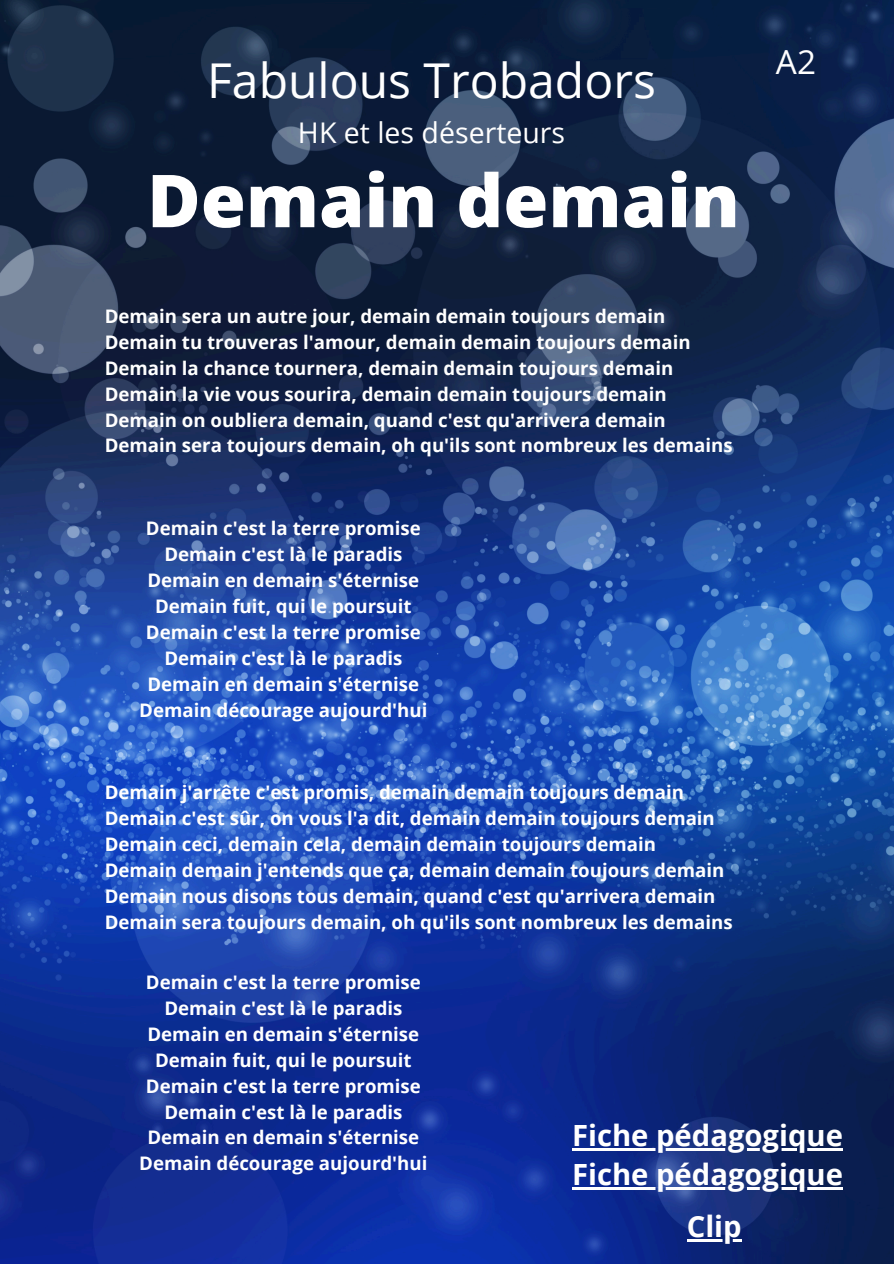
<style>
.page{position:relative;width:894px;height:1264px;background:#fff}
.page>*{position:absolute;margin:0;border:0;box-sizing:border-box;transform-origin:0 0}
.t1{font:800 73.05px "Open Sans";color:#fff}
.t2{font:48px "Open Sans";color:#fff}
.t3{font:33.3px "Open Sans";color:#fff}
.t4{font:700 29.25px "Open Sans";color:#fff}
.t5{font:28.5px "Open Sans";color:#fff}
.t6{font:700 18.6px "Open Sans";color:#fff}
</style>
<div class="page">
<img style="left:0;top:0;width:893px;height:1263px">
<hr style="left:572px;top:1148px;width:270px;height:2px;background:#fff">
<hr style="left:686px;top:1239px;width:55px;height:2px;background:#fff">
<hr style="left:572px;top:1187px;width:270px;height:2px;background:#fff">
<p class="t2" style="left:207px;top:47px;width:450px">Fabulous Trobadors</p>
<p class="t5" style="left:298px;top:113px;width:268px">HK et les déserteurs</p>
<p class="t1" style="left:147px;top:149px;width:594px">Demain demain</p>
<p class="t6" style="left:105px;top:303px;width:562px">Demain sera un autre jour, demain demain toujours demain</p>
<p class="t6" style="left:105px;top:329px;width:587px">Demain tu trouveras l'amour, demain demain toujours demain</p>
<p class="t6" style="left:105px;top:355px;width:570px">Demain la chance tournera, demain demain toujours demain</p>
<p class="t6" style="left:105px;top:381px;width:563px">Demain la vie vous sourira, demain demain toujours demain</p>
<p class="t6" style="left:105px;top:406px;width:562px">Demain on oubliera demain, quand c'est qu'arrivera demain</p>
<p class="t6" style="left:105px;top:432px;width:629px">Demain sera toujours demain, oh qu'ils sont nombreux les demains</p>
<p class="t6" style="left:146px;top:515px;width:276px">Demain c'est la terre promise</p>
<p class="t6" style="left:164px;top:541px;width:239px">Demain c'est là le paradis</p>
<p class="t6" style="left:147px;top:567px;width:273px">Demain en demain s'éternise</p>
<p class="t6" style="left:155px;top:593px;width:258px">Demain fuit, qui le poursuit</p>
<p class="t6" style="left:146px;top:619px;width:276px">Demain c'est la terre promise</p>
<p class="t6" style="left:164px;top:645px;width:239px">Demain c'est là le paradis</p>
<p class="t6" style="left:147px;top:670px;width:273px">Demain en demain s'éternise</p>
<p class="t6" style="left:139px;top:696px;width:290px">Demain décourage aujourd'hui</p>
<p class="t6" style="left:105px;top:779px;width:580px">Demain j'arrête c'est promis, demain demain toujours demain</p>
<h2 class="t6" style="left:105px;top:805px;width:611px">Demain c'est sûr, on vous l'a dit, demain demain toujours demain</h2>
<h3 class="t6" style="left:105px;top:831px;width:553px">Demain ceci, demain cela, demain demain toujours demain</h3>
<h1 class="t6" style="left:105px;top:857px;width:621px">Demain demain j'entends que ça, demain demain toujours demain</h1>
<p class="t6" style="left:105px;top:883px;width:612px">Demain nous disons tous demain, quand c'est qu'arrivera demain</p>
<p class="t6" style="left:105px;top:909px;width:629px">Demain sera toujours demain, oh qu'ils sont nombreux les demains</p>
<p class="t3" style="left:775px;top:38px;width:41px">A2</p>
<p class="t6" style="left:146px;top:969px;width:276px">Demain c'est la terre promise</p>
<p class="t6" style="left:164px;top:995px;width:239px">Demain c'est là le paradis</p>
<p class="t6" style="left:147px;top:1021px;width:273px">Demain en demain s'éternise</p>
<p class="t6" style="left:155px;top:1046px;width:258px">Demain fuit, qui le poursuit</p>
<p class="t6" style="left:146px;top:1072px;width:276px">Demain c'est la terre promise</p>
<p class="t6" style="left:164px;top:1098px;width:239px">Demain c'est là le paradis</p>
<p class="t6" style="left:147px;top:1124px;width:273px">Demain en demain s'éternise</p>
<h4 class="t6" style="left:139px;top:1150px;width:290px">Demain décourage aujourd'hui</h4>
<h4 class="t4" style="left:572px;top:1154px;width:272px">Fiche pédagogique</h4>
<p class="t4" style="left:572px;top:1114px;width:272px">Fiche pédagogique</p>
<p class="t4" style="left:686px;top:1205px;width:56px">Clip</p>
</div>
